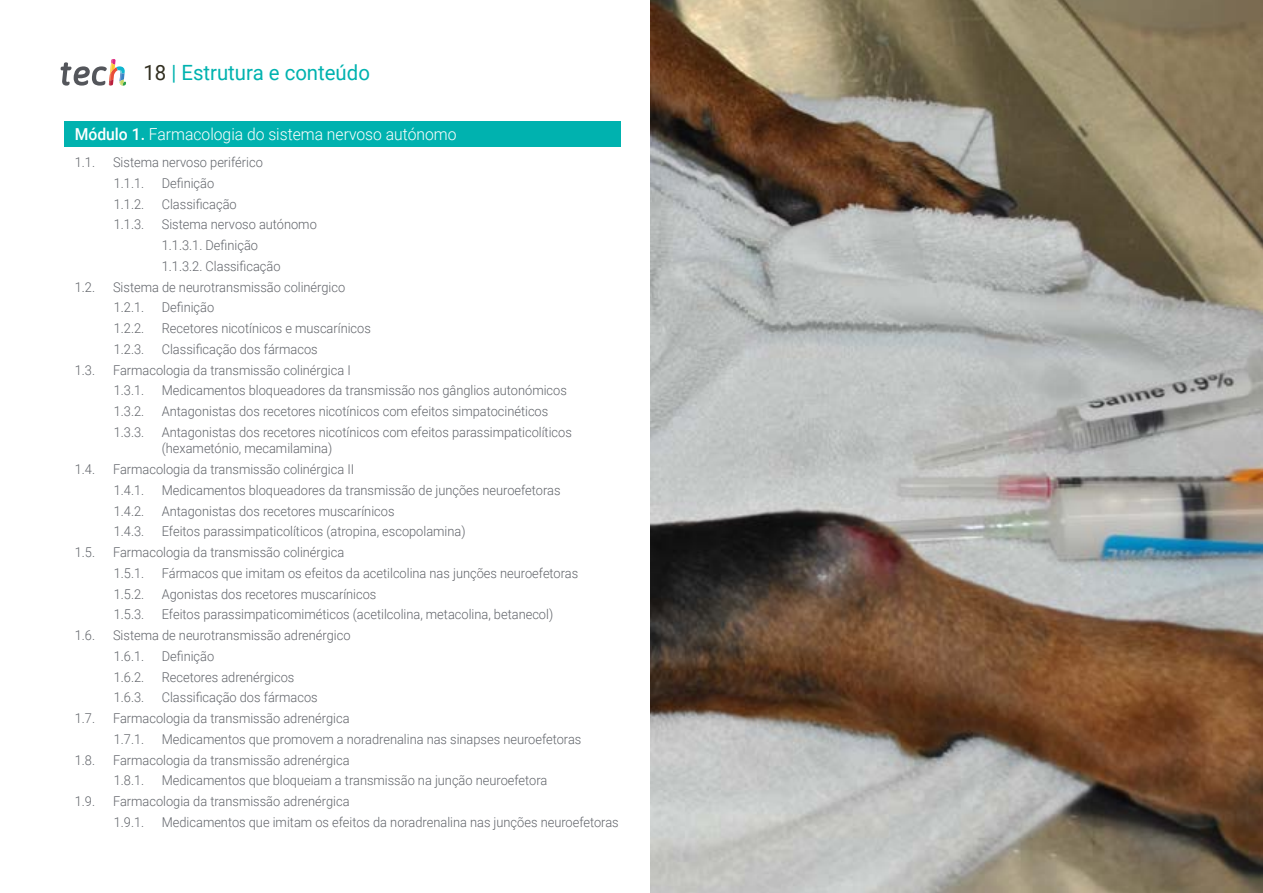
<style>
.page{position:relative;width:1263px;height:893px;background:#fff}
.page>*{position:absolute;margin:0;border:0;box-sizing:border-box;transform-origin:0 0}
.t1{font:21px "Roboto";color:#00b2af}
.t2{font:300 16.5px "Roboto";color:#fff;scale:.95 1}
.t3{font:300 13.5px/20.7px "Roboto";color:#61646a;scale:.95 1}
.s1{color:#312e20}
.s2{font-weight:500}
</style>
<div class="page">
<div style="left:64px;top:121px;width:557px;height:25px;background:#00b2af"></div>
<svg style="left:61px;top:59px;width:65px;height:27px"></svg>
<img style="left:651px;top:0;width:612px;height:893px">
<h1 class="t1" style="left:144px;top:57px;width:228px"><span class="s1">18</span> | Estrutura e conteúdo</h1>
<p class="t2" style="left:75px;top:123px;width:403px"><span class="s2">Módulo 1.</span> Farmacologia do sistema nervoso autónomo</p>
<p class="t3" style="left:75px;top:151px;width:23px">1.1.</p>
<p class="t3" style="left:113px;top:151px;width:159px">Sistema nervoso periférico<br>1.1.1.</p>
<p class="t3" style="left:162px;top:172px;width:57px">Definição</p>
<p class="t3" style="left:114px;top:193px;width:34px">1.1.2.</p>
<p class="t3" style="left:162px;top:193px;width:80px">Classificação</p>
<p class="t3" style="left:114px;top:214px;width:34px">1.1.3.</p>
<p class="t3" style="left:162px;top:214px;width:165px">Sistema nervoso autónomo<br>1.1.3.1. Definição<br>1.1.3.2. Classificação</p>
<p class="t3" style="left:75px;top:276px;width:23px">1.2.</p>
<p class="t3" style="left:113px;top:276px;width:246px">Sistema de neurotransmissão colinérgico<br>1.2.1.</p>
<p class="t3" style="left:162px;top:297px;width:57px">Definição</p>
<p class="t3" style="left:114px;top:317px;width:34px">1.2.2.</p>
<p class="t3" style="left:162px;top:317px;width:222px">Recetores nicotínicos e muscarínicos</p>
<p class="t3" style="left:114px;top:338px;width:34px">1.2.3.</p>
<p class="t3" style="left:162px;top:338px;width:166px">Classificação dos fármacos</p>
<p class="t3" style="left:75px;top:359px;width:23px">1.3.</p>
<p class="t3" style="left:113px;top:359px;width:252px">Farmacologia da transmissão colinérgica I<br>1.3.1.</p>
<p class="t3" style="left:162px;top:380px;width:428px">Medicamentos bloqueadores da transmissão nos gânglios autonómicos</p>
<p class="t3" style="left:114px;top:400px;width:34px">1.3.2.</p>
<p class="t3" style="left:162px;top:400px;width:408px">Antagonistas dos recetores nicotínicos com efeitos simpatocinéticos</p>
<p class="t3" style="left:114px;top:421px;width:34px">1.3.3.</p>
<p class="t3" style="left:162px;top:423px;width:433px;line-height:16.5px">Antagonistas dos recetores nicotínicos com efeitos parassimpaticolíticos (hexametónio, mecamilamina)</p>
<p class="t3" style="left:75px;top:458px;width:23px">1.4.</p>
<p class="t3" style="left:113px;top:458px;width:255px">Farmacologia da transmissão colinérgica II<br>1.4.1.</p>
<p class="t3" style="left:162px;top:479px;width:421px">Medicamentos bloqueadores da transmissão de junções neuroefetoras</p>
<p class="t3" style="left:114px;top:500px;width:34px">1.4.2.</p>
<p class="t3" style="left:162px;top:500px;width:246px">Antagonistas dos recetores muscarínicos</p>
<p class="t3" style="left:114px;top:521px;width:34px">1.4.3.</p>
<p class="t3" style="left:162px;top:521px;width:321px">Efeitos parassimpaticolíticos (atropina, escopolamina)</p>
<p class="t3" style="left:75px;top:541px;width:23px">1.5.</p>
<p class="t3" style="left:113px;top:541px;width:245px">Farmacologia da transmissão colinérgica<br>1.5.1.</p>
<p class="t3" style="left:162px;top:562px;width:440px">Fármacos que imitam os efeitos da acetilcolina nas junções neuroefetoras</p>
<p class="t3" style="left:114px;top:583px;width:34px">1.5.2.</p>
<p class="t3" style="left:162px;top:583px;width:227px">Agonistas dos recetores muscarínicos</p>
<p class="t3" style="left:114px;top:604px;width:34px">1.5.3.</p>
<p class="t3" style="left:162px;top:604px;width:413px">Efeitos parassimpaticomiméticos (acetilcolina, metacolina, betanecol)</p>
<p class="t3" style="left:75px;top:624px;width:23px">1.6.</p>
<p class="t3" style="left:113px;top:624px;width:251px">Sistema de neurotransmissão adrenérgico<br>1.6.1.</p>
<p class="t3" style="left:162px;top:645px;width:57px">Definição</p>
<p class="t3" style="left:114px;top:666px;width:34px">1.6.2.</p>
<p class="t3" style="left:162px;top:666px;width:141px">Recetores adrenérgicos</p>
<p class="t3" style="left:114px;top:687px;width:34px">1.6.3.</p>
<p class="t3" style="left:162px;top:687px;width:166px">Classificação dos fármacos</p>
<p class="t3" style="left:75px;top:707px;width:23px">1.7.</p>
<p class="t3" style="left:113px;top:707px;width:250px">Farmacologia da transmissão adrenérgica<br>1.7.1.</p>
<p class="t3" style="left:162px;top:728px;width:443px">Medicamentos que promovem a noradrenalina nas sinapses neuroefetoras</p>
<p class="t3" style="left:75px;top:749px;width:23px">1.8.</p>
<p class="t3" style="left:113px;top:749px;width:250px">Farmacologia da transmissão adrenérgica<br>1.8.1.</p>
<p class="t3" style="left:162px;top:770px;width:407px">Medicamentos que bloqueiam a transmissão na junção neuroefetora</p>
<p class="t3" style="left:75px;top:790px;width:23px">1.9.</p>
<p class="t3" style="left:113px;top:790px;width:250px">Farmacologia da transmissão adrenérgica<br>1.9.1.</p>
<p class="t3" style="left:162px;top:811px;width:482px">Medicamentos que imitam os efeitos da noradrenalina nas junções neuroefetoras</p>
</div>
